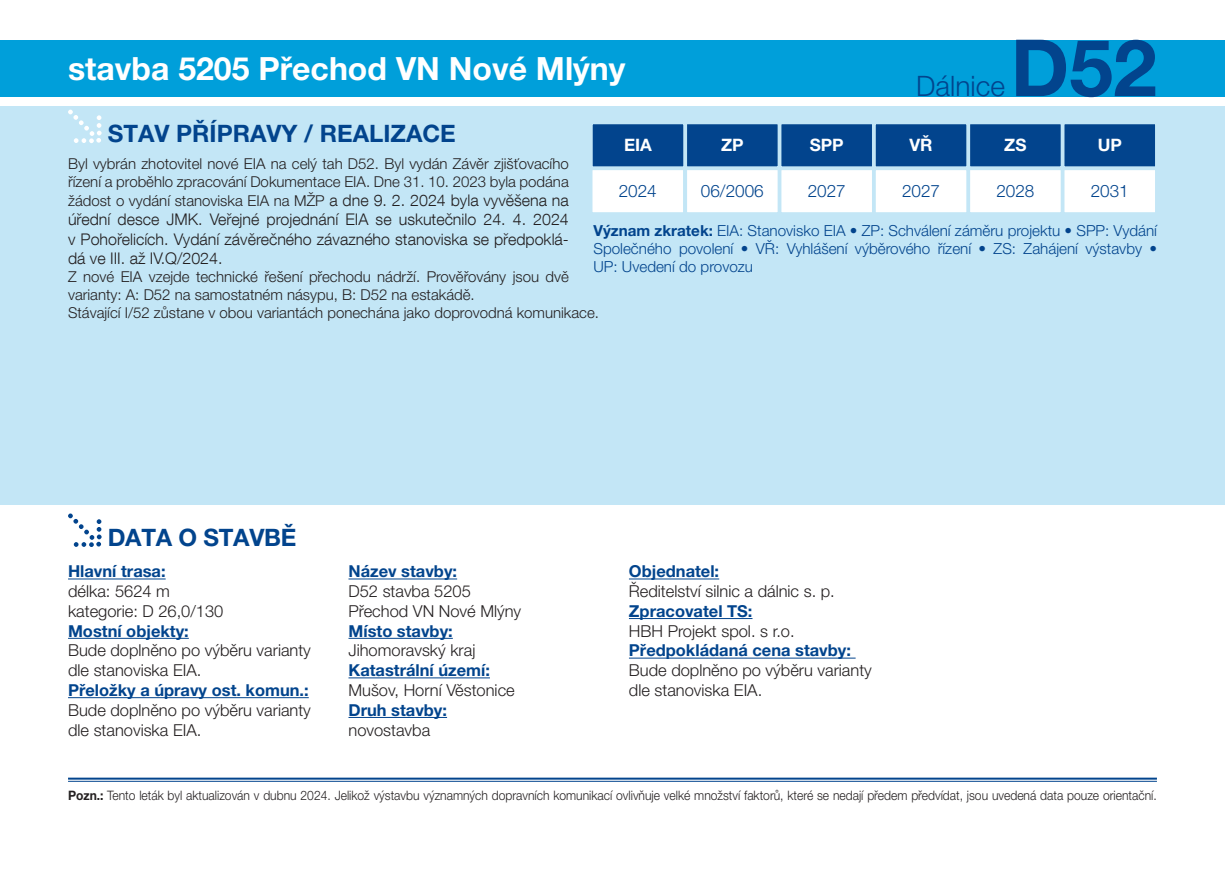
<style>
.page{position:relative;width:1225px;height:874px;background:#fff}
.page>*{position:absolute;margin:0;border:0;box-sizing:border-box;transform-origin:0 0}
.t1{font:700 78.8px "Helvetica Neue LT Pro";color:#02448d}
.t2{font:700 32px "Helvetica Neue LT Pro";color:#fff}
.t3{font:300 28.2px "Helvetica Neue LT Pro";color:#02448d}
.t4{font:700 24px "Helvetica Neue LT Pro";color:#02448d}
.t5{font:300 17.2px "Helvetica Neue LT Pro";color:#02448d}
.t6{font:700 17.2px "Helvetica Neue LT Pro";color:#fff}
.t7{font:300 16.4px/19.8px "Helvetica Neue LT Pro";color:#231f20}
.t8{font:700 16.4px "Helvetica Neue LT Pro";color:#02448d}
.t9{font:300 16px/19.2px "Helvetica Neue LT Com";color:#231f20;text-align:justify}
.t10{font:300 15.2px/18.2px "Helvetica Neue LT Pro";color:#02448d;text-align:justify}
.t11{font:300 15px/18.6px "Helvetica Neue LT Pro";color:#231f20;text-align:justify}
.t12{font:300 13px "Helvetica Neue LT Pro";color:#231f20;scale:.93 1}
.s1{font-family:"Helvetica Neue LT Com";font-size:16px}
.s2{font-weight:700}
</style>
<div class="page">
<div style="left:0;top:106px;width:1225px;height:399px;background:#c3e6f6"></div>
<svg style="left:68px;top:110px;width:34px;height:33px"></svg>
<hr style="left:68px;top:777px;width:1089px;height:2px;background:#02448d">
<hr style="left:68px;top:780px;width:1089px;height:1px;background:#02448d">
<hr style="left:68px;top:578px;width:98px;height:1px;background:#02448d">
<hr style="left:68px;top:637px;width:121px;height:1px;background:#02448d">
<hr style="left:68px;top:697px;width:241px;height:1px;background:#02448d">
<hr style="left:348px;top:578px;width:109px;height:1px;background:#02448d">
<hr style="left:348px;top:637px;width:105px;height:1px;background:#02448d">
<hr style="left:348px;top:677px;width:142px;height:1px;background:#02448d">
<hr style="left:348px;top:716px;width:99px;height:1px;background:#02448d">
<hr style="left:629px;top:578px;width:90px;height:1px;background:#02448d">
<hr style="left:629px;top:617px;width:123px;height:1px;background:#02448d">
<hr style="left:629px;top:657px;width:226px;height:1px;background:#02448d">
<div style="left:0;top:40px;width:1225px;height:56px;background:#009fda"></div>
<svg style="left:68px;top:513px;width:34px;height:33px"></svg>
<div style="left:1063px;top:123px;width:93px;height:44px;background:#02448d"></div>
<div style="left:1062px;top:122px;width:95px;height:46px;border:2px solid #c3e6f6"></div>
<div style="left:875px;top:123px;width:92px;height:44px;background:#02448d"></div>
<div style="left:874px;top:122px;width:94px;height:46px;border:2px solid #c3e6f6"></div>
<div style="left:969px;top:123px;width:92px;height:44px;background:#02448d"></div>
<div style="left:968px;top:122px;width:94px;height:46px;border:2px solid #c3e6f6"></div>
<div style="left:780px;top:123px;width:93px;height:44px;background:#02448d"></div>
<div style="left:779px;top:122px;width:95px;height:46px;border:2px solid #c3e6f6"></div>
<div style="left:686px;top:123px;width:92px;height:44px;background:#02448d"></div>
<div style="left:685px;top:122px;width:94px;height:46px;border:2px solid #c3e6f6"></div>
<div style="left:592px;top:123px;width:92px;height:44px;background:#02448d"></div>
<div style="left:591px;top:122px;width:94px;height:46px;border:2px solid #c3e6f6"></div>
<div style="left:1063px;top:169px;width:93px;height:44px;background:#fff"></div>
<div style="left:1062px;top:168px;width:95px;height:46px;border:2px solid #c3e6f6"></div>
<div style="left:875px;top:169px;width:92px;height:44px;background:#fff"></div>
<div style="left:874px;top:168px;width:94px;height:46px;border:2px solid #c3e6f6"></div>
<div style="left:969px;top:169px;width:92px;height:44px;background:#fff"></div>
<div style="left:968px;top:168px;width:94px;height:46px;border:2px solid #c3e6f6"></div>
<div style="left:780px;top:169px;width:93px;height:44px;background:#fff"></div>
<div style="left:779px;top:168px;width:95px;height:46px;border:2px solid #c3e6f6"></div>
<div style="left:686px;top:169px;width:92px;height:44px;background:#fff"></div>
<div style="left:685px;top:168px;width:94px;height:46px;border:2px solid #c3e6f6"></div>
<div style="left:591px;top:169px;width:93px;height:44px;background:#fff"></div>
<div style="left:590px;top:168px;width:95px;height:46px;border:2px solid #c3e6f6"></div>
<h2 class="t2" style="left:68px;top:48px;width:559px">stavba 5205 Přechod VN Nové Mlýny</h2>
<h3 class="t3" style="left:916px;top:69px;width:90px">Dálnice</h3>
<h1 class="t1" style="left:1010px;top:19px;width:148px">D52</h1>
<h3 class="t4" style="left:108px;top:119px;width:350px">STAV PŘÍPRAVY / REALIZACE</h3>
<p class="t6" style="left:624px;top:134px;width:29px">EIA</p>
<p class="t6" style="left:721px;top:134px;width:24px">ZP</p>
<p class="t6" style="left:809px;top:134px;width:35px">SPP</p>
<p class="t6" style="left:909px;top:134px;width:25px">VŘ</p>
<p class="t6" style="left:1004px;top:134px;width:24px">ZS</p>
<p class="t6" style="left:1097px;top:134px;width:26px">UP</p>
<p class="t5" style="left:619px;top:180px;width:40px">2024</p>
<p class="t5" style="left:701px;top:180px;width:64px">06/2006</p>
<p class="t5" style="left:807px;top:180px;width:40px">2027</p>
<p class="t5" style="left:902px;top:180px;width:40px">2027</p>
<p class="t5" style="left:996px;top:180px;width:40px">2028</p>
<p class="t5" style="left:1090px;top:180px;width:40px">2031</p>
<p class="t11" style="left:68px;top:154px;width:502px">Byl vybrán zhotovitel nové EIA na celý tah D52. Byl vydán Závěr zjišťovacího řízení a proběhlo zpracování Dokumentace EIA. Dne 31. 10. 2023 byla podána žádost o vydání stanoviska EIA na MŽP <span class="s1">a dne 9. 2. 2024 byla vyvěšena na</span></p>
<p class="t9" style="left:68px;top:210px;width:502px">úřední desce JMK. Veřejné projednání EIA se uskutečnilo 24. 4. 2024 v Pohořelicích. Vydání závěrečného závazného stanoviska se předpoklá&shy;dá ve III. až IV.Q/2024.</p>
<p class="t11" style="left:68px;top:267px;width:532px;line-height:18px;text-align:left">Z nové EIA vzejde technické řešení přechodu nádrží. Prověřovány jsou dvě varianty: A: D52 na samostatném násypu, B: D52 na estakádě.<br>Stávající I/52 zůstane v obou variantách ponechána jako doprovodná komunikace.</p>
<p class="t10" style="left:593px;top:221px;width:565px"><span class="s2">Význam zkratek:</span> EIA: Stanovisko EIA • ZP: Schválení záměru projektu • SPP: Vydání Společného povolení • VŘ: Vyhlášení výběrového řízení • ZS: Zahájení výstavby • UP: Uvedení do provozu</p>
<h3 class="t4" style="left:108px;top:522px;width:190px">DATA O STAVBĚ</h3>
<p class="t8" style="left:68px;top:561px;width:99px">Hlavní trasa:</p>
<p class="t7" style="left:68px;top:580px;width:157px">délka: 5624 m kategorie: D 26,0/130</p>
<p class="t8" style="left:68px;top:620px;width:122px">Mostní objekty:</p>
<p class="t7" style="left:68px;top:640px;width:244px">Bude doplněno po výběru varianty dle stanoviska EIA.</p>
<p class="t8" style="left:68px;top:679px;width:242px">Přeložky a úpravy ost. komun.:</p>
<p class="t7" style="left:68px;top:699px;width:244px">Bude doplněno po výběru varianty dle stanoviska EIA.</p>
<p class="t8" style="left:348px;top:561px;width:110px">Název stavby:</p>
<p class="t7" style="left:348px;top:580px;width:174px">D52 stavba 5205<br>Přechod VN Nové Mlýny</p>
<p class="t8" style="left:348px;top:620px;width:106px">Místo stavby:</p>
<p class="t7" style="left:348px;top:640px;width:128px">Jihomoravský kraj</p>
<p class="t8" style="left:348px;top:660px;width:143px">Katastrální území:</p>
<p class="t7" style="left:348px;top:679px;width:168px">Mušov, Horní Věstonice</p>
<p class="t8" style="left:348px;top:699px;width:100px">Druh stavby:</p>
<p class="t7" style="left:348px;top:719px;width:83px">novostavba</p>
<p class="t8" style="left:629px;top:561px;width:92px">Objednatel:</p>
<p class="t7" style="left:629px;top:580px;width:207px">Ředitelství silnic a dálnic s. p.</p>
<p class="t8" style="left:629px;top:600px;width:125px">Zpracovatel TS:</p>
<p class="t7" style="left:629px;top:620px;width:167px">HBH Projekt spol. s r.o.</p>
<p class="t8" style="left:629px;top:640px;width:224px">Předpokládaná cena stavby:</p>
<p class="t7" style="left:629px;top:659px;width:244px">Bude doplněno po výběru varianty dle stanoviska EIA.</p>
<p class="t12" style="left:68px;top:786px;width:1172px"><span class="s2">Pozn.:</span> Tento leták byl aktualizován v dubnu 2024. Jelikož výstavbu významných dopravních komunikací ovlivňuje velké množství faktorů, které se nedají předem předvídat, jsou uvedená data pouze orientační.</p>
</div>
